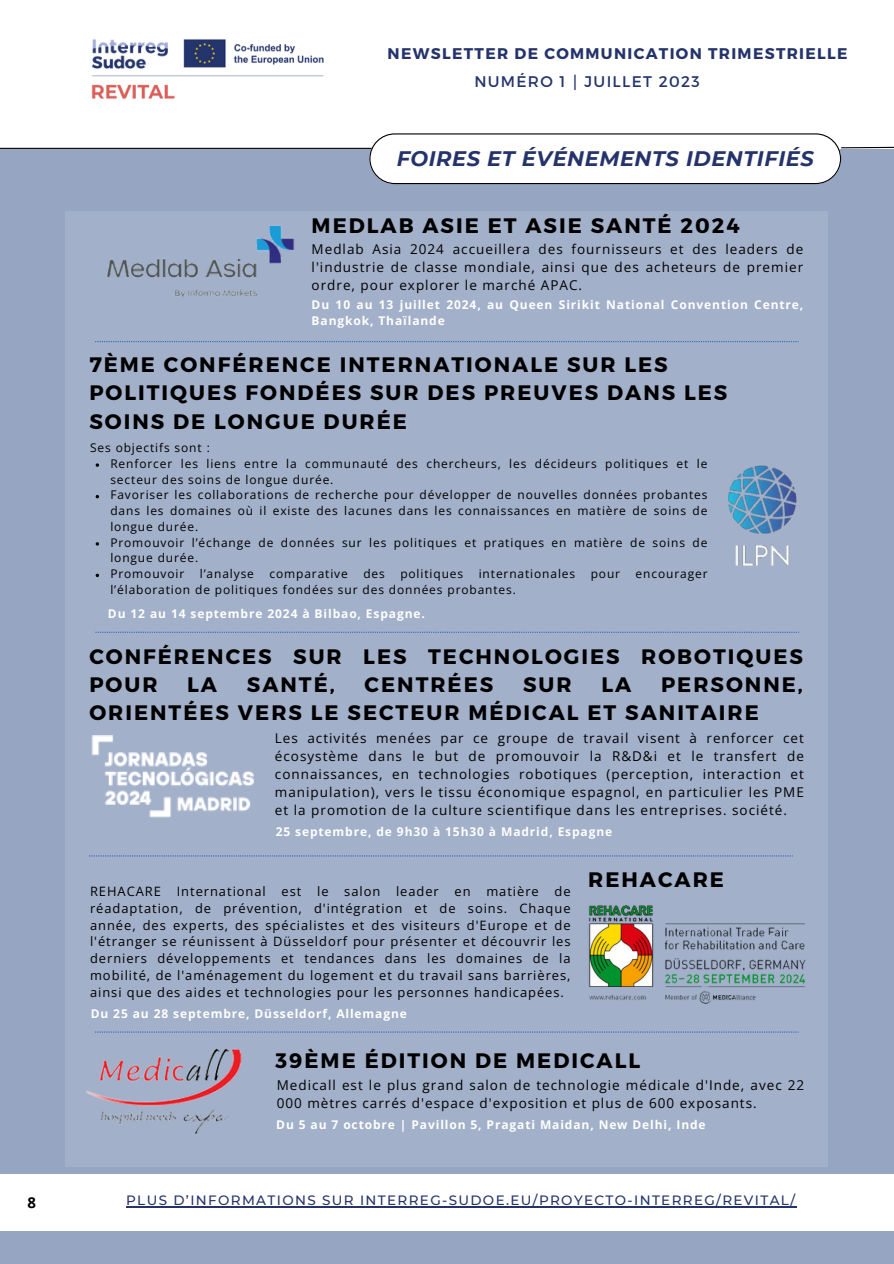
<style>
.page{position:relative;width:894px;height:1264px;background:#fff}
.page>*{position:absolute;margin:0;border:0;box-sizing:border-box;transform-origin:0 0}
.t1{font:700 21px/28.2px "Montserrat";letter-spacing:.095em;color:#000}
.t2{font:italic 700 21px "Montserrat";letter-spacing:.025em;color:#24336b}
.t3{font:700 15.45px "Montserrat";letter-spacing:.085em;color:#24336b}
.t4{font:15.45px "Montserrat";letter-spacing:.085em;color:#24336b}
.t5{font:700 15px "Open Sans";color:#000}
.t6{font:13.5px/18px "Open Sans";letter-spacing:.075em;color:#000;text-align:justify}
.t7{font:500 13.5px "Montserrat";letter-spacing:.1em;color:#24336b}
.t8{font:12.9px/16.8px "Open Sans";letter-spacing:.075em;color:#000;text-align:justify}
.t9{font:12px/15.8px "Open Sans";letter-spacing:.075em;color:#000}
.t10{font:700 12px/16px "Open Sans";letter-spacing:.075em;color:#fff}
.s1{font-family:"Free Sans"}
</style>
<div class="page">
<div style="left:0;top:0;width:893px;height:1263px;background:#95a5c2"></div>
<div style="left:0;top:0;width:893px;height:148px;background:#fff"></div>
<div style="left:0;top:1174px;width:893px;height:56px;background:#fff"></div>
<hr style="left:0;top:148px;width:571px;height:1px;background:#000">
<svg style="left:369px;top:133px;width:524px;height:51px"></svg>
<img style="left:91px;top:39px;width:233px;height:60px">
<div style="left:66px;top:212px;width:761px;height:954px;background:#a2b0c9"></div>
<img style="left:89px;top:211px;width:216px;height:102px">
<img style="left:86px;top:1047px;width:157px;height:87px">
<img style="left:719px;top:446px;width:84px;height:136px">
<img style="left:91px;top:735px;width:162px;height:82px">
<img style="left:580px;top:896px;width:237px;height:112px">
<svg style="left:96px;top:463px;width:3px;height:4px"></svg>
<svg style="left:96px;top:573px;width:3px;height:4px"></svg>
<svg style="left:95px;top:341px;width:703px;height:1px"></svg>
<svg style="left:95px;top:631px;width:703px;height:2px"></svg>
<svg style="left:89px;top:855px;width:703px;height:1px"></svg>
<svg style="left:95px;top:1031px;width:703px;height:1px"></svg>
<hr style="left:126px;top:1206px;width:670px;height:1px;background:#24336b">
<h1 class="t5" style="left:28px;top:1192px;width:10px">8</h1>
<h5 class="t3" style="left:387px;top:44px;width:461px">NEWSLETTER DE COMMUNICATION TRIMESTRIELLE</h5>
<h6 class="t4" style="left:474px;top:71px;width:227px">NUMÉRO 1 <span class="s1">⎮</span> JUILLET 2023</h6>
<p class="t2" style="left:396px;top:146px;width:418px">FOIRES ET ÉVÉNEMENTS IDENTIFIÉS</p>
<h1 class="t1" style="left:311px;top:210px;width:429px">MEDLAB ASIE ET ASIE SANTÉ 2024</h1>
<h6 class="t6" style="left:311px;top:239px;width:493px">Medlab Asia 2024 accueillera des fournisseurs et des leaders de l'industrie de classe mondiale, ainsi que des acheteurs de premier ordre, pour explorer le marché APAC.</h6>
<p class="t10" style="left:311px;top:297px;width:493px">Du 10 au 13 juillet 2024, au Queen Sirikit National Convention Centre,<br>Bangkok, Thaïlande</p>
<p class="t1" style="left:89px;top:349px;width:639px">7ÈME CONFÉRENCE INTERNATIONALE SUR LES<br>POLITIQUES FONDÉES SUR DES PREUVES DANS LES<br>SOINS DE LONGUE DURÉE</p>
<p class="t9" style="left:90px;top:439px;width:121px">Ses objectifs sont :</p>
<p class="t9" style="left:110px;top:455px;width:598px">Renforcer les liens entre la communauté des chercheurs, les décideurs politiques et le secteur des soins de longue durée.</p>
<p class="t9" style="left:110px;top:487px;width:598px;text-align:justify">Favoriser les collaborations de recherche pour développer de nouvelles données probantes dans les domaines où il existe des lacunes dans les connaissances en matière de soins de longue durée.</p>
<p class="t9" style="left:110px;top:534px;width:598px">Promouvoir l’échange de données sur les politiques et pratiques en matière de soins de longue durée.</p>
<p class="t9" style="left:110px;top:565px;width:75px">Promouvoir</p>
<p class="t9" style="left:200px;top:565px;width:56px">l’analyse</p>
<p class="t9" style="left:269px;top:565px;width:80px">comparative</p>
<p class="t9" style="left:363px;top:565px;width:23px">des</p>
<p class="t9" style="left:400px;top:565px;width:64px">politiques</p>
<p class="t9" style="left:478px;top:565px;width:98px">internationales</p>
<p class="t9" style="left:590px;top:565px;width:31px">pour</p>
<p class="t9" style="left:635px;top:565px;width:73px">encourager</p>
<p class="t9" style="left:110px;top:581px;width:407px">l’élaboration de politiques fondées sur des données probantes.</p>
<h6 class="t10" style="left:108px;top:605px;width:318px">Du 12 au 14 septembre 2024 à Bilbao, Espagne.</h6>
<p class="t1" style="left:89px;top:641px;width:714px">CONFÉRENCES SUR LES TECHNOLOGIES ROBOTIQUES<br>POUR</p>
<p class="t1" style="left:187px;top:669px;width:31px">LA</p>
<p class="t1" style="left:247px;top:669px;width:89px">SANTÉ,</p>
<p class="t1" style="left:364px;top:669px;width:130px">CENTRÉES</p>
<p class="t1" style="left:523px;top:669px;width:50px">SUR</p>
<p class="t1" style="left:601px;top:669px;width:31px">LA</p>
<p class="t1" style="left:89px;top:669px;width:714px;text-indent:571px">PERSONNE,<br>ORIENTÉES VERS LE SECTEUR MÉDICAL ET SANITAIRE</p>
<h1 class="t6" style="left:275px;top:728px;width:530px">Les activités menées par ce groupe de travail visent à renforcer cet écosystème dans le but de promouvoir la R&amp;D&amp;i et le transfert de connaissances, en technologies robotiques (perception, interaction et manipulation), vers le tissu économique espagnol, en particulier les PME et la promotion de la culture scientifique dans les entreprises. société.</h1>
<p class="t10" style="left:275px;top:822px;width:338px">25 septembre, de 9h30 à 15h30 à Madrid, Espagne</p>
<h6 class="t8" style="left:90px;top:882px;width:482px">REHACARE International est le salon leader en matière de réadaptation, de prévention, d'intégration et de soins. Chaque année, des experts, des spécialistes et des visiteurs d'Europe et de l'étranger se réunissent à Düsseldorf pour présenter et découvrir les derniers développements et tendances dans les domaines de la mobilité, de l'aménagement du logement et du travail sans barrières, ainsi que des aides et technologies pour les personnes handicapées.</h6>
<h1 class="t10" style="left:91px;top:1005px;width:317px">Du 25 au 28 septembre, Düsseldorf, Allemagne</h1>
<h5 class="t1" style="left:588px;top:864px;width:137px">REHACARE</h5>
<h6 class="t1" style="left:275px;top:1045px;width:366px">39ÈME ÉDITION DE MEDICALL</h6>
<h5 class="t6" style="left:276px;top:1075px;width:529px">Medicall est le plus grand salon de technologie médicale d'Inde, avec 22<br>000 mètres carrés d'espace d'exposition et plus de 600 exposants.</h5>
<h5 class="t10" style="left:276px;top:1116px;width:431px">Du 5 au 7 octobre | Pavillon 5, Pragati Maidan, New Delhi, Inde</h5>
<p class="t7" style="left:126px;top:1192px;width:670px">PLUS D’INFORMATIONS SUR INTERREG-SUDOE.EU/PROYECTO-INTERREG/REVITAL/</p>
</div>
